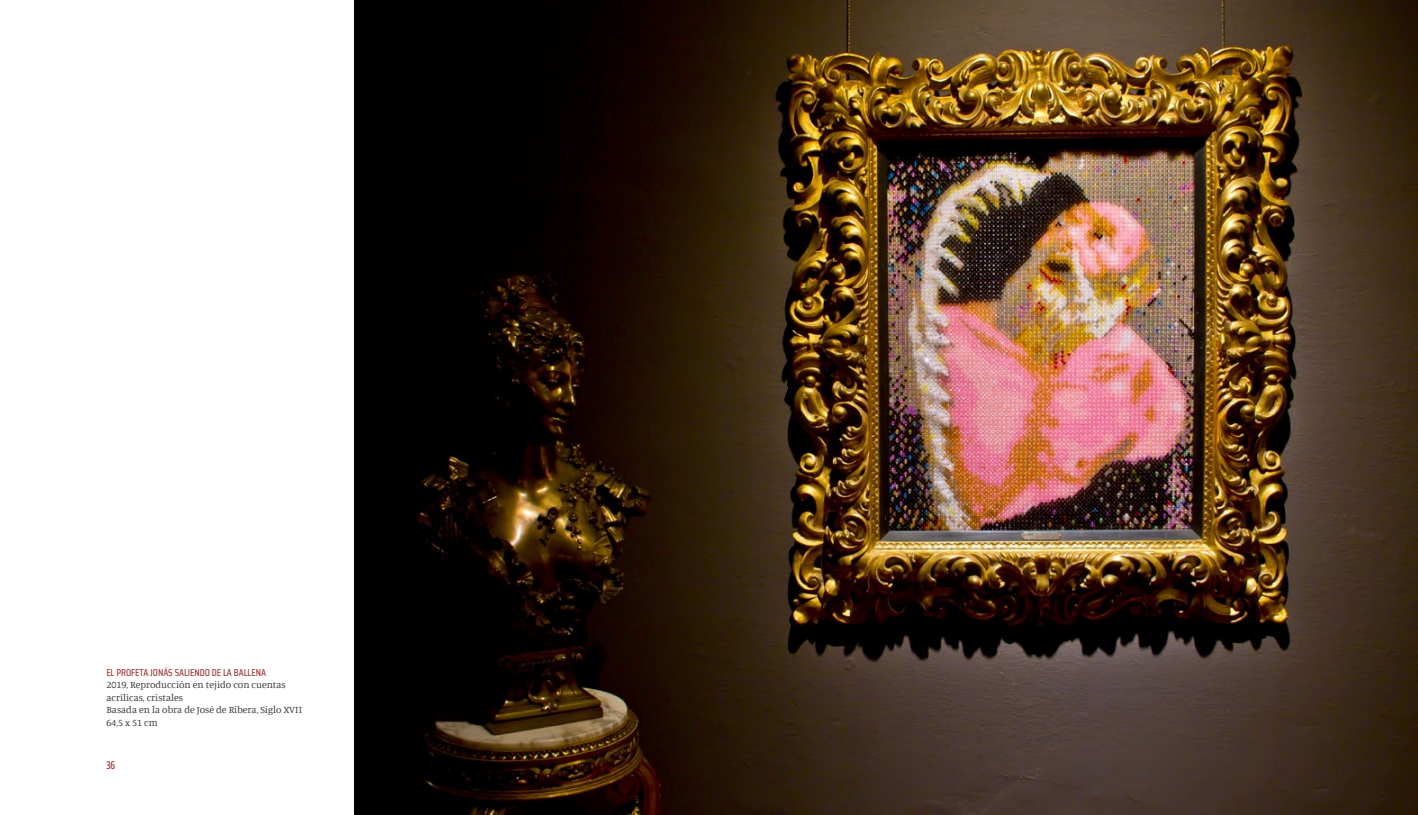
<style>
.page{position:relative;width:1418px;height:815px;background:#fff}
.page>*{position:absolute;margin:0;border:0;box-sizing:border-box;transform-origin:0 0}
.t1{font:500 11.25px "Saira Condensed";color:#a33f3f}
.t2{font:10px/12.5px "Manuale";color:#3c3c3b}
.t3{font:500 10px "Saira Condensed";color:#a33f3f}
</style>
<div class="page">
<img style="left:354px;top:0;width:1063px;height:815px">
<p class="t3" style="left:106px;top:665px;width:161px">EL PROFETA JONÁS SALIENDO DE LA BALLENA</p>
<p class="t2" style="left:106px;top:678px;width:197px">2019, Reproducción en tejido con cuentas acrílicas, cristales<br>Basada en la obra de José de Ribera, Siglo XVII<br>64,5 x 51 cm</p>
<p class="t1" style="left:106px;top:757px;width:10px">36</p>
</div>
